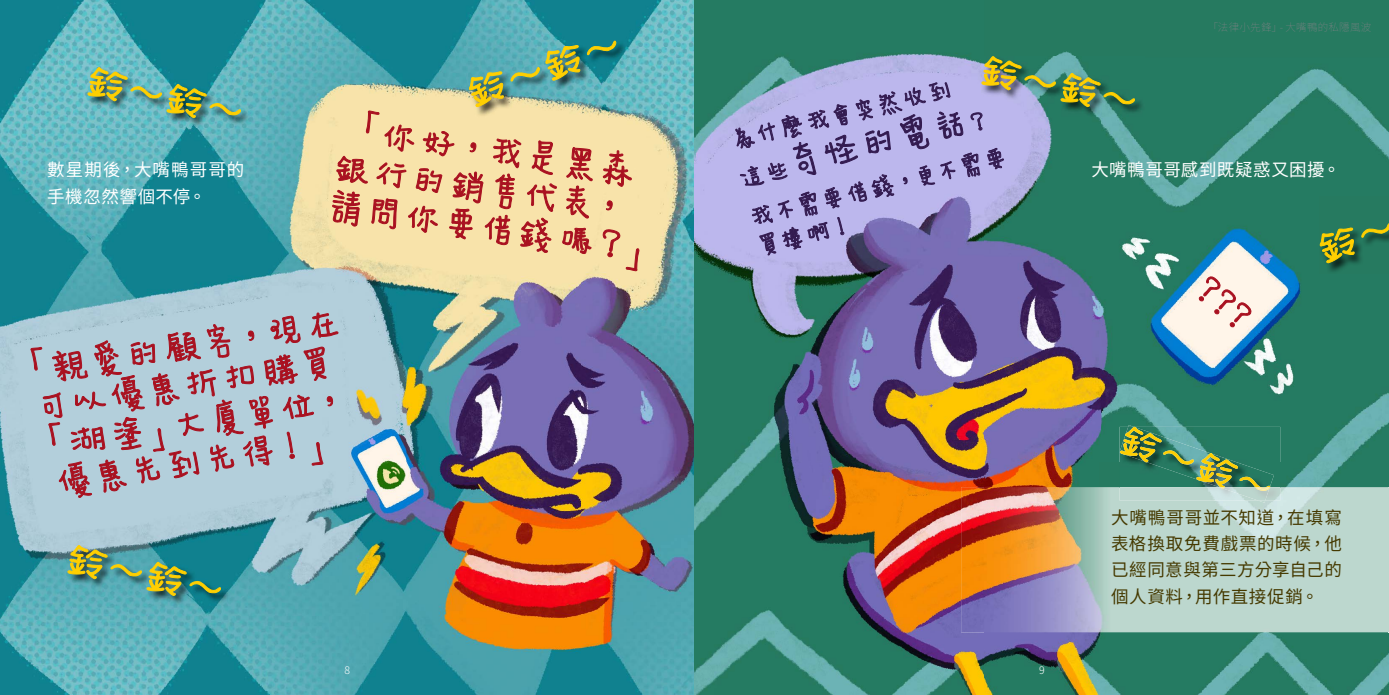
<style>
.page{position:relative;width:1389px;height:695px;background:#fff}
.page>*{position:absolute;margin:0;border:0;box-sizing:border-box;transform-origin:0 0}
.t1{font:63px "DF Yun W3 WIN BF";color:#ffcf01}
.t2{font:52.5px/38.5px "DF Yun W3 WIN BF";color:#a91120;text-align:center}
.t3{font:52.5px "DF Yun W3 WIN BF";color:#331b50}
.t4{font:35px/40.4px "DF Yun W3 WIN BF";color:#331b50}
.t5{font:17.5px/26.2px "Noto Sans CJ Ktc";letter-spacing:.035em;color:#453900;text-align:justify}
.t6{font:17.5px/26.2px "Noto Sans CJ Ktc";letter-spacing:.04em;color:#fff}
.t7{font:100 10.5px "Noto Sans CJ Ktc";letter-spacing:.025em;color:#808285}
.t8{font:300 10.5px "Noto Sans CJ Ktc";color:#fff}
</style>
<div class="page">
<img style="left:0;top:0;width:521px;height:694px">
<img style="left:521px;top:0;width:173px;height:57px">
<img style="left:580px;top:57px;width:114px;height:637px">
<img style="left:521px;top:271px;width:59px;height:423px">
<img style="left:694px;top:0;width:290px;height:694px">
<div style="left:984px;top:0;width:405px;height:57px;background:#267a60"></div>
<img style="left:1101px;top:57px;width:288px;height:405px">
<img style="left:984px;top:255px;width:117px;height:232px">
<img style="left:1100px;top:462px;width:20px;height:25px">
<img style="left:1280px;top:462px;width:109px;height:25px">
<img style="left:984px;top:632px;width:405px;height:62px">
<img style="left:1119px;top:425px;width:15px;height:27px">
<img style="left:67px;top:545px;width:163px;height:60px">
<img style="left:67px;top:544px;width:154px;height:52px">
<img style="left:1135px;top:56px;width:9px;height:61px">
<img style="left:87px;top:67px;width:163px;height:61px">
<img style="left:87px;top:67px;width:154px;height:51px">
<div style="left:1319px;top:196px;width:70px;height:77px;background:#267a60"></div>
<img style="left:1270px;top:427px;width:10px;height:60px">
<svg style="left:1120px;top:426px;width:150px;height:61px;background:#418365"></svg>
<svg style="left:31px;top:312px;width:308px;height:186px;background:#b1b7c4"></svg>
<svg style="left:332px;top:40px;width:307px;height:231px;background:#c6c19c"></svg>
<img style="left:961px;top:487px;width:428px;height:145px">
<svg style="left:1258px;top:500px;width:7px;height:2px"></svg>
<img style="left:1219px;top:487px;width:50px;height:13px">
<img style="left:1220px;top:487px;width:50px;height:4px">
<svg style="left:735px;top:56px;width:400px;height:199px;background:#8195b2"></svg>
<svg style="left:1316px;top:222px;width:73px;height:42px;background:#3e7849"></svg>
<svg style="left:1194px;top:274px;width:59px;height:56px;background:#f4e0d7"></svg>
<p class="t1" style="left:83px;top:47px;width:185px;rotate:12deg">鈴～鈴～</p>
<p class="t6" style="left:47px;top:157px;width:199px">數星期後，大嘴鴨哥哥的手機忽然響個不停。</p>
<p class="t1" style="left:448px;top:69px;width:185px;rotate:-19deg">鈴～鈴～</p>
<p class="t2" style="left:333px;top:109px;width:351px;text-align:left;rotate:8deg">「你好，我是黑森銀行的銷售代表，請問你要借錢嗎？」</p>
<p class="t2" style="left:5px;top:355px;width:347px;rotate:-9deg">「親愛的顧客，現在可以優惠折扣購買「湖塗」大廈單位，優惠先到先得！」</p>
<p class="t1" style="left:63px;top:525px;width:185px;rotate:12deg">鈴～鈴～</p>
<p class="t7" style="left:1208px;top:21px;width:165px">「法律小先鋒」- 大嘴鴨的私隱風波</p>
<p class="t1" style="left:977px;top:36px;width:185px;rotate:12deg">鈴～鈴～</p>
<p class="t4" style="left:722px;top:122px;width:239px;rotate:-13deg">為什麼我會突然收到這些</p>
<p class="t3" style="left:773px;top:140px;width:203px;rotate:-14deg">奇怪的電話</p>
<p class="t4" style="left:731px;top:159px;width:277px;text-align:right;rotate:-13deg">？<br>我不需要借錢，更不需要</p>
<p class="t6" style="left:1091px;top:157px;width:251px">大嘴鴨哥哥感到既疑惑又困擾。</p>
<p class="t4" style="left:747px;top:228px;width:110px;rotate:-13deg">買樓啊！</p>
<p class="t1" style="left:1121px;top:405px;width:185px;rotate:19deg">鈴～鈴～</p>
<p class="t5" style="left:1111px;top:504px;width:232px">大嘴鴨哥哥並不知道，在填寫表格換取免費戲票的時候，他已經同意與第三方分享自己的個人資料，用作直接促銷。</p>
<p class="t8" style="left:345px;top:663px;width:7px">8</p>
<p class="t8" style="left:1039px;top:663px;width:7px">9</p>
</div>
